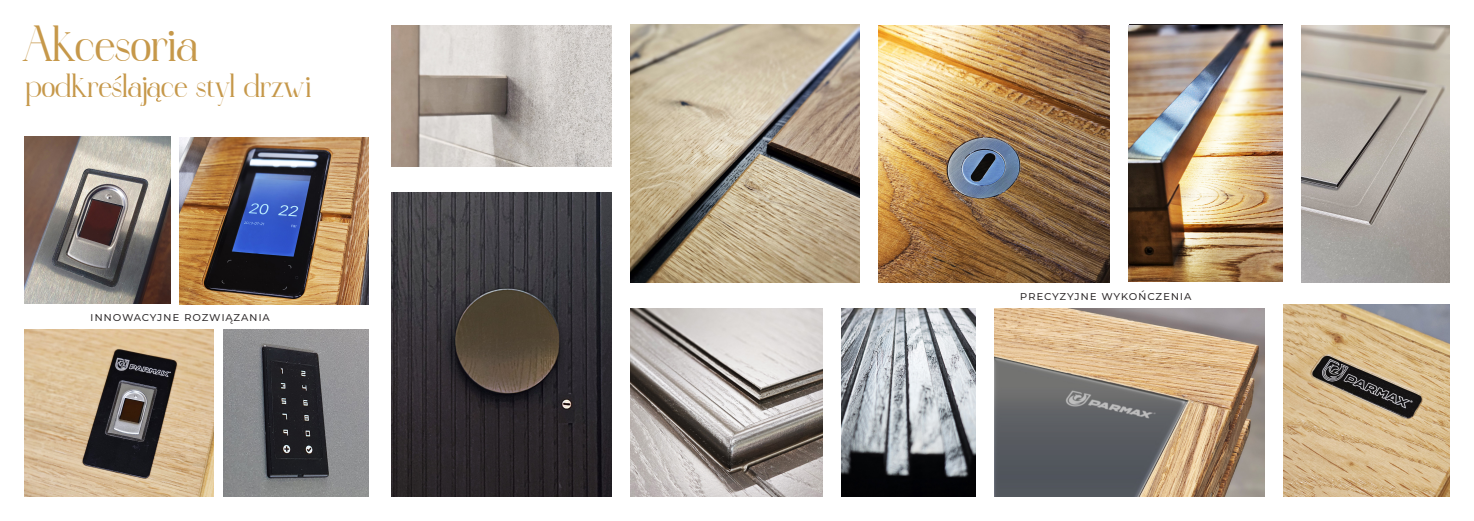
<style>
.page{position:relative;width:1474px;height:521px;background:#fff}
.page>*{position:absolute;margin:0;border:0;box-sizing:border-box;transform-origin:0 0}
.t1{font:700 43.75px "Sygma";color:#c6984a}
.t2{font:700 28.88px "Sygma";color:#c6984a}
.hasla{font:12.25px "Montserrat";letter-spacing:.06em;color:#231f20}
</style>
<div class="page">
<img style="left:180px;top:137px;width:188px;height:167px">
<img style="left:25px;top:136px;width:145px;height:167px">
<img style="left:223px;top:329px;width:145px;height:167px">
<img style="left:25px;top:329px;width:188px;height:167px">
<img style="left:392px;top:25px;width:219px;height:141px">
<img style="left:392px;top:192px;width:219px;height:304px">
<svg style="left:156px;top:97px;width:5px;height:5px"></svg>
<svg style="left:115px;top:76px;width:6px;height:4px"></svg>
<img style="left:1128px;top:25px;width:154px;height:257px">
<img style="left:841px;top:309px;width:134px;height:187px">
<img style="left:1283px;top:304px;width:166px;height:192px">
<svg style="left:630px;top:25px;width:229px;height:258px;background:#b2a48b"></svg>
<img style="left:1301px;top:25px;width:148px;height:258px">
<img style="left:878px;top:25px;width:231px;height:258px">
<img style="left:994px;top:309px;width:270px;height:187px">
<svg style="left:630px;top:309px;width:192px;height:187px;background:#ada7a3"></svg>
<p class="t1" style="left:23px;top:22px;width:177px">Akcesoria</p>
<p class="t2" style="left:25px;top:71px;width:287px">podkreslajace styl drzwi</p>
<p class="hasla" style="left:90px;top:308px;width:181px">innowacyjne rozwiązania</p>
<p class="hasla" style="left:1019px;top:287px;width:173px">precyzyjne wykończenia</p>
</div>
